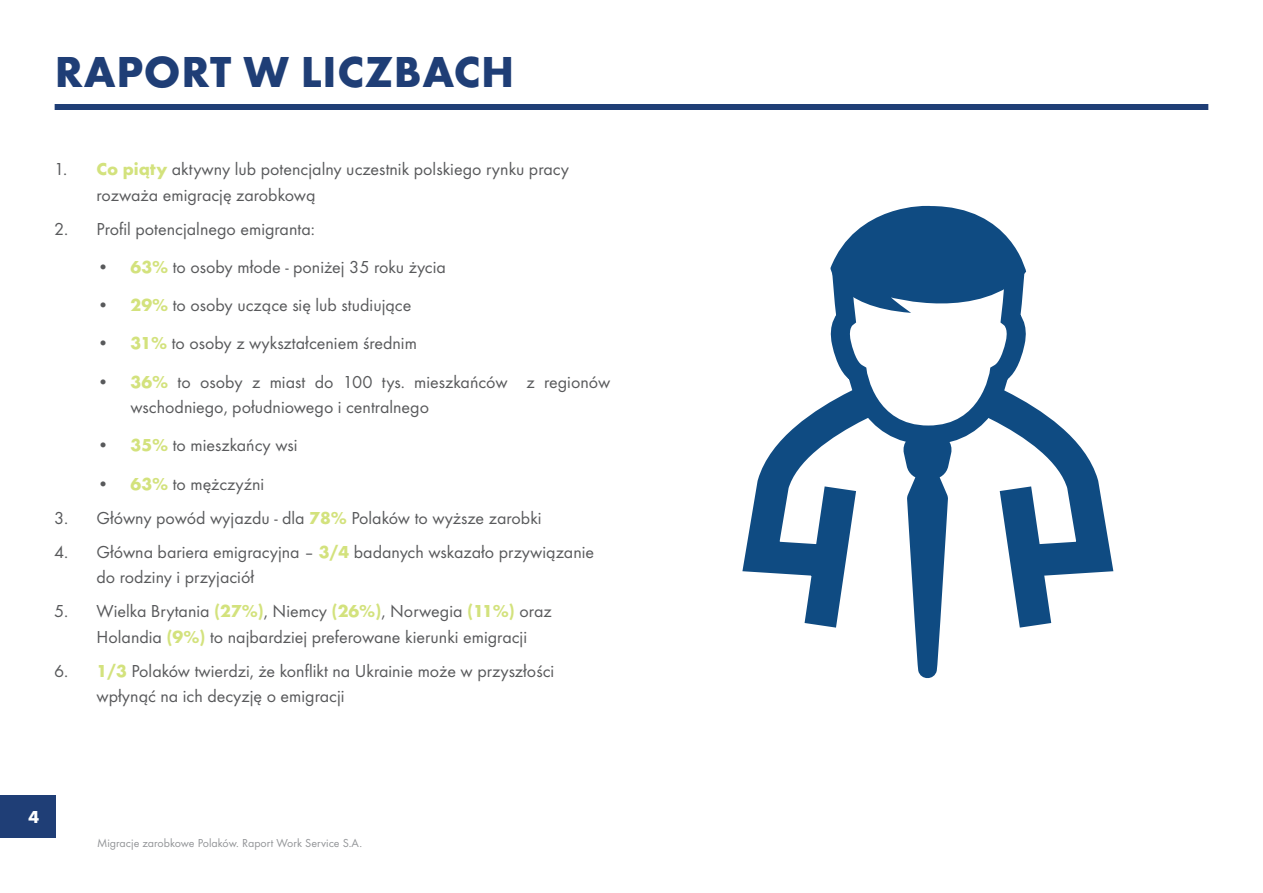
<style>
.page{position:relative;width:1263px;height:893px;background:#fff}
.page>*{position:absolute;margin:0;border:0;box-sizing:border-box;transform-origin:0 0}
.t1{font:700 45px "Futura TOT";letter-spacing:.015em;color:#1f3e76}
.t2{font:18px/25.5px "Futura TOT";color:#58595b}
.t3{font:700 18px "Futura TOT";color:#fff}
.t4{font:12px "Futura TOT";color:#939598}
.s1{font-weight:700;color:#d3e27d}
</style>
<div class="page">
<div style="left:0;top:796px;width:55px;height:42px;background:#1f3e76"></div>
<div style="left:55px;top:104px;width:1153px;height:6px;background:#1f3e76"></div>
<svg style="left:917px;top:661px;width:21px;height:17px"></svg>
<svg style="left:742px;top:407px;width:372px;height:254px"></svg>
<svg style="left:815px;top:271px;width:219px;height:344px"></svg>
<svg style="left:830px;top:205px;width:196px;height:117px"></svg>
<h1 class="t1" style="left:55px;top:44px;width:461px">RAPORT W LICZBACH</h1>
<p class="t2" style="left:97px;top:156px;width:474px;text-indent:-43px">1. <span class="s1">Co piąty</span> aktywny lub potencjalny uczestnik polskiego rynku pracy rozważa emigrację zarobkową</p>
<p class="t2" style="left:54px;top:216px;width:262px">2. Profil potencjalnego emigranta:</p>
<p class="t2" style="left:97px;top:254px;width:350px">• <span class="s1">63%</span> to osoby młode - poniżej 35 roku życia</p>
<p class="t2" style="left:97px;top:292px;width:316px">• <span class="s1">29%</span> to osoby uczące się lub studiujące</p>
<p class="t2" style="left:97px;top:330px;width:321px">• <span class="s1">31%</span> to osoby z wykształceniem średnim</p>
<p class="t2" style="left:131px;top:369px;width:481px;text-indent:-33px">• <span class="s1">36%</span> to osoby z miast do 100 tys. mieszkańców z regionów wschodniego, południowego i centralnego</p>
<p class="t2" style="left:97px;top:433px;width:202px">• <span class="s1">35%</span> to mieszkańcy wsi</p>
<p class="t2" style="left:97px;top:471px;width:168px">• <span class="s1">63%</span> to mężczyźni</p>
<p class="t2" style="left:54px;top:505px;width:489px">3. Główny powód wyjazdu - dla <span class="s1">78%</span> Polaków to wyższe zarobki</p>
<p class="t2" style="left:97px;top:539px;width:499px;text-indent:-43px">4. Główna bariera emigracyjna – <span class="s1">3/4</span> badanych wskazało przywiązanie do rodziny i przyjaciół</p>
<p class="t2" style="left:97px;top:598px;width:457px;text-indent:-43px">5. Wielka Brytania <span class="s1">(27%)</span>, Niemcy <span class="s1">(26%)</span>, Norwegia <span class="s1">(11%)</span> oraz<br>Holandia <span class="s1">(9%)</span> to najbardziej preferowane kierunki emigracji</p>
<p class="t2" style="left:97px;top:658px;width:459px;text-indent:-43px">6. <span class="s1">1/3</span> Polaków twierdzi, że konflikt na Ukrainie może w przyszłości wpłynąć na ich decyzję o emigracji</p>
<p class="t3" style="left:29px;top:805px;width:12px">4</p>
<p class="t4" style="left:97px;top:836px;width:267px">Migracje zarobkowe Polaków. Raport Work Service S.A.</p>
</div>
